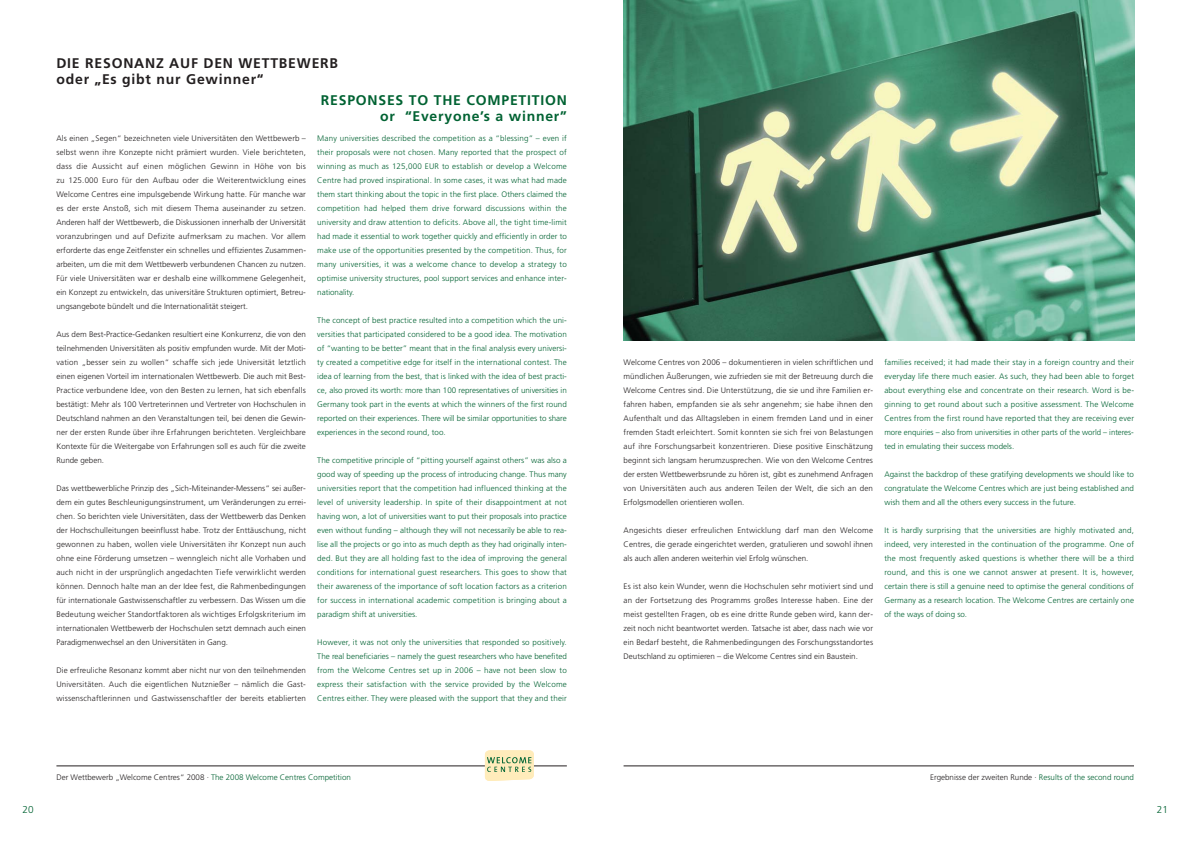
<style>
.page{position:relative;width:1191px;height:842px;background:#fff}
.page>*{position:absolute;margin:0;border:0;box-sizing:border-box;transform-origin:0 0}
.t1{font:700 14px/16.8px "Frutiger";letter-spacing:.055em;color:#231f20}
.t2{font:700 14px/16.8px "Frutiger";letter-spacing:.055em;color:#006232;text-align:right}
.t3{font:300 10px "Frutiger";color:#006232}
.t4{font:300 8px/14px "Frutiger";color:#231f20;text-align:justify}
.t5{font:300 8px/14px "Frutiger";color:#006232;text-align:justify}
.s1{color:#006232}
</style>
<div class="page">
<hr style="left:623px;top:766px;width:511px;height:1px;background:#231f20">
<hr style="left:56px;top:766px;width:511px;height:1px;background:#231f20">
<svg style="left:485px;top:750px;width:49px;height:31px;background:#e3deae"></svg>
<img style="left:623px;top:0;width:511px;height:341px">
<h1 class="t1" style="left:56px;top:55px;width:283px">DIE RESONANZ AUF DEN WETTBEWERB oder „Es gibt nur Gewinner“</h1>
<h1 class="t2" style="left:321px;top:92px;width:247px">RESPONSES TO THE COMPETITION or “Everyone’s a winner”</h1>
<p class="t4" style="left:56px;top:132px;width:251px">Als einen „Segen“ bezeichneten viele Universitäten den Wettbewerb – selbst wenn ihre Konzepte nicht prämiert wurden. Viele berichteten, dass die Aussicht auf einen möglichen Gewinn in Höhe von bis zu 125.000 Euro für den Aufbau oder die Weiterentwicklung eines Welcome Centres eine impulsgebende Wirkung hatte. Für manche war es der erste Anstoß, sich mit diesem Thema auseinander zu setzen.<br>Anderen half der Wettbewerb, die Diskussionen innerhalb der Universität voranzubringen und auf Defizite aufmerksam zu machen. Vor allem erforderte das enge Zeitfenster ein schnelles und effizientes Zusammen&shy;arbeiten, um die mit dem Wettbewerb verbundenen Chancen zu nutzen.<br>Für viele Universitäten war er deshalb eine willkommene Gelegenheit, ein Konzept zu entwickeln, das universitäre Strukturen optimiert, Betreu&shy;ungsangebote bündelt und die Internationalität steigert.</p>
<p class="t4" style="left:56px;top:328px;width:251px">Aus dem Best-Practice-Gedanken resultiert eine Konkurrenz, die von den teilnehmenden Universitäten als positiv empfunden wurde. Mit der Moti&shy;vation „besser sein zu wollen“ schaffe sich jede Universität letztlich einen eigenen Vorteil im internationalen Wettbewerb. Die auch mit Best-Practice verbundene Idee, von den Besten zu lernen, hat sich ebenfalls bestätigt: Mehr als 100 Vertreterinnen und Vertreter von Hochschulen in Deutschland nahmen an den Veranstaltungen teil, bei denen die Gewin&shy;ner der ersten Runde über ihre Erfahrungen berichteten. Vergleichbare Kontexte für die Weitergabe von Erfahrungen soll es auch für die zweite Runde geben.</p>
<p class="t4" style="left:56px;top:482px;width:251px">Das wettbewerbliche Prinzip des „Sich-Miteinander-Messens“ sei außer&shy;dem ein gutes Beschleunigungsinstrument, um Veränderungen zu errei&shy;chen. So berichten viele Universitäten, dass der Wettbewerb das Denken der Hochschulleitungen beeinflusst habe. Trotz der Enttäuschung, nicht gewonnen zu haben, wollen viele Universitäten ihr Konzept nun auch ohne eine Förderung umsetzen – wenngleich nicht alle Vorhaben und auch nicht in der ursprünglich angedachten Tiefe verwirklicht werden können. Dennoch halte man an der Idee fest, die Rahmenbedingungen für internationale Gastwissenschaftler zu verbessern. Das Wissen um die Bedeutung weicher Standortfaktoren als wichtiges Erfolgskriterium im internationalen Wettbewerb der Hochschulen setzt demnach auch einen Paradigmenwechsel an den Universitäten in Gang.</p>
<p class="t4" style="left:56px;top:664px;width:251px">Die erfreuliche Resonanz kommt aber nicht nur von den teilnehmenden Universitäten. Auch die eigentlichen Nutznießer – nämlich die Gast&shy;wissenschaftlerinnen und Gastwissenschaftler der bereits etablierten</p>
<p class="t5" style="left:317px;top:132px;width:251px">Many universities described the competition as a “blessing” – even if their proposals were not chosen. Many reported that the prospect of winning as much as 125,000 EUR to establish or develop a Welcome Centre had proved inspirational. In some cases, it was what had made them start thinking about the topic in the first place. Others claimed the competition had helped them drive forward discussions within the university and draw attention to deficits. Above all, the tight time-limit had made it essential to work together quickly and efficiently in order to make use of the opportunities presented by the competition. Thus, for many universities, it was a welcome chance to develop a strategy to optimise university structures, pool support services and enhance inter&shy;nationality.</p>
<p class="t5" style="left:317px;top:314px;width:251px">The concept of best practice resulted into a competition which the uni&shy;versities that participated considered to be a good idea. The motivation of “wanting to be better” meant that in the final analysis every universi&shy;ty created a competitive edge for itself in the international contest. The idea of learning from the best, that is linked with the idea of best practi&shy;ce, also proved its worth: more than 100 representatives of universities in Germany took part in the events at which the winners of the first round reported on their experiences. There will be similar opportunities to share experiences in the second round, too.</p>
<p class="t5" style="left:317px;top:454px;width:251px">The competitive principle of “pitting yourself against others” was also a good way of speeding up the process of introducing change. Thus many universities report that the competition had influenced thinking at the level of university leadership. In spite of their disappointment at not having won, a lot of universities want to put their proposals into practice even without funding – although they will not necessarily be able to rea&shy;lise all the projects or go into as much depth as they had originally inten&shy;ded. But they are all holding fast to the idea of improving the general conditions for international guest researchers. This goes to show that their awareness of the importance of soft location factors as a criterion for success in international academic competition is bringing about a paradigm shift at universities.</p>
<p class="t5" style="left:317px;top:636px;width:251px">However, it was not only the universities that responded so positively.<br>The real beneficiaries – namely the guest researchers who have benefited from the Welcome Centres set up in 2006 – have not been slow to express their satisfaction with the service provided by the Welcome Centres either. They were pleased with the support that they and their</p>
<p class="t3" style="left:23px;top:806px;width:13px">20</p>
<p class="t4" style="left:56px;top:771px;width:296px">Der Wettbewerb „Welcome Centres“ 2008 · <span class="s1">The 2008 Welcome Centres Competition</span></p>
<p class="t4" style="left:623px;top:356px;width:251px">Welcome Centres von 2006 – dokumentieren in vielen schriftlichen und mündlichen Äußerungen, wie zufrieden sie mit der Betreuung durch die Welcome Centres sind. Die Unterstützung, die sie und ihre Familien er&shy;fahren haben, empfanden sie als sehr angenehm; sie habe ihnen den Aufenthalt und das Alltagsleben in einem fremden Land und in einer fremden Stadt erleichtert. Somit konnten sie sich frei von Belastungen auf ihre Forschungsarbeit konzentrieren. Diese positive Einschätzung beginnt sich langsam herumzusprechen. Wie von den Welcome Centres der ersten Wettbewerbsrunde zu hören ist, gibt es zunehmend Anfragen von Universitäten auch aus anderen Teilen der Welt, die sich an den Erfolgsmodellen orientieren wollen.</p>
<p class="t4" style="left:623px;top:524px;width:251px">Angesichts dieser erfreulichen Entwicklung darf man den Welcome Centres, die gerade eingerichtet werden, gratulieren und sowohl ihnen als auch allen anderen weiterhin viel Erfolg wünschen.</p>
<p class="t4" style="left:623px;top:580px;width:251px">Es ist also kein Wunder, wenn die Hochschulen sehr motiviert sind und an der Fortsetzung des Programms großes Interesse haben. Eine der meist gestellten Fragen, ob es eine dritte Runde geben wird, kann der&shy;zeit noch nicht beantwortet werden. Tatsache ist aber, dass nach wie vor ein Bedarf besteht, die Rahmenbedingungen des Forschungsstandortes Deutschland zu optimieren – die Welcome Centres sind ein Baustein.</p>
<p class="t5" style="left:884px;top:356px;width:251px">families received; it had made their stay in a foreign country and their everyday life there much easier. As such, they had been able to forget about everything else and concentrate on their research. Word is be&shy;ginning to get round about such a positive assessment. The Welcome Centres from the first round have reported that they are receiving ever more enquiries – also from universities in other parts of the world – interes&shy;ted in emulating their success models.</p>
<p class="t5" style="left:884px;top:468px;width:251px">Against the backdrop of these gratifying developments we should like to congratulate the Welcome Centres which are just being established and wish them and all the others every success in the future.</p>
<p class="t5" style="left:884px;top:524px;width:251px">It is hardly surprising that the universities are highly motivated and, indeed, very interested in the continuation of the programme. One of the most frequently asked questions is whether there will be a third round, and this is one we cannot answer at present. It is, however, certain there is still a genuine need to optimise the general conditions of Germany as a research location. The Welcome Centres are certainly one of the ways of doing so.</p>
<p class="t4" style="left:930px;top:771px;width:205px">Ergebnisse der zweiten Runde · <span class="s1">Results of the second round</span></p>
<p class="t3" style="left:1156px;top:806px;width:13px">21</p>
</div>
